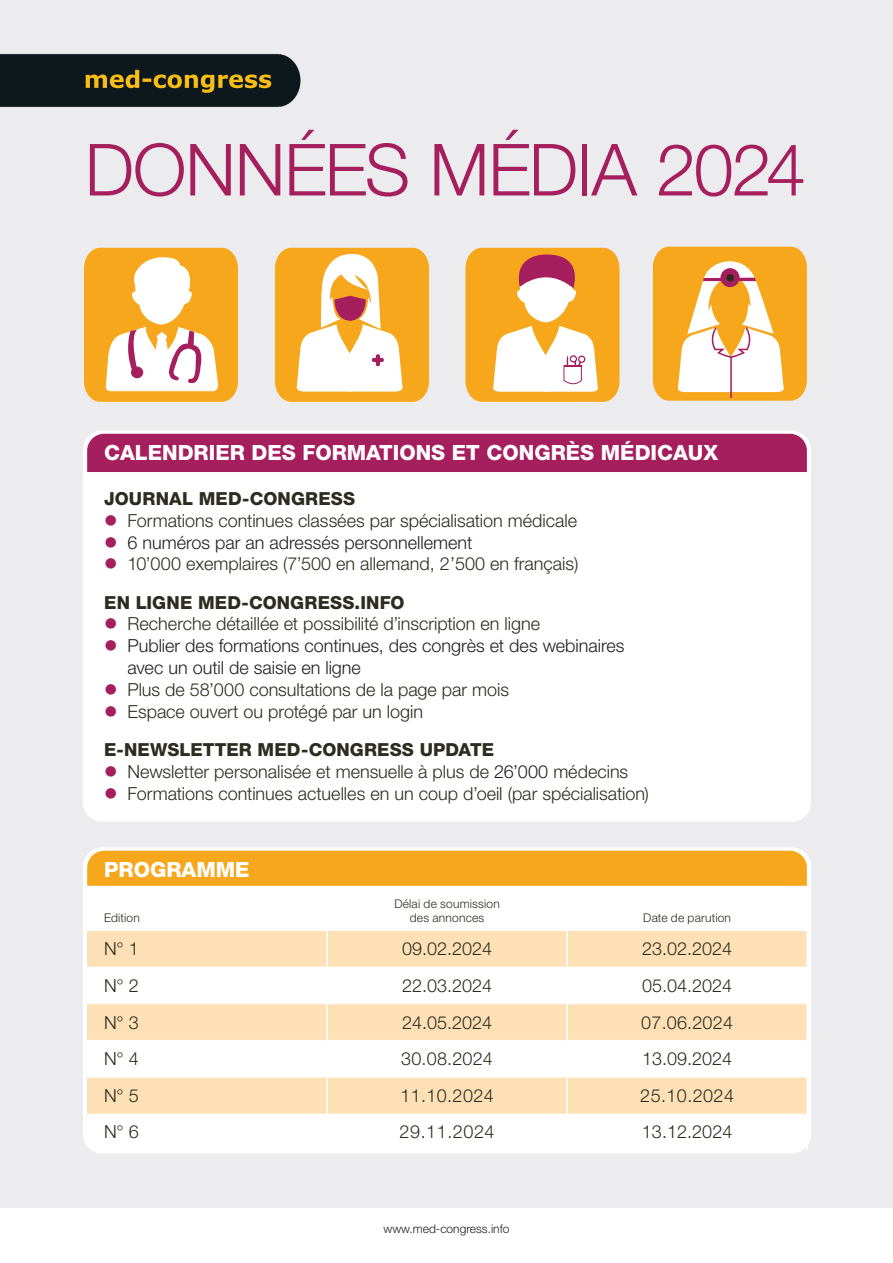
<style>
.page{position:relative;width:893px;height:1263px;background:#fff}
.page>*{position:absolute;margin:0;border:0;box-sizing:border-box;transform-origin:0 0}
.t1{font:300 72px "Helvetica Neue LT Std";letter-spacing:-.02em;color:#a51e5d}
.t2{font:800 21px "Helvetica Neue LT Std";color:#fff}
.t3{font:300 18px/38.2px "Helvetica Neue LT Std";color:#2c2c21}
.t4{font:300 18px/21.8px "Helvetica Neue LT Std";color:#231f20}
.t5{font:800 18px "Helvetica Neue LT Std";letter-spacing:.01em;color:#2c2c21}
.t6{font:300 12px/14.4px "Helvetica Neue LT Std";letter-spacing:.015em;color:#2c2c21;text-align:center}
.t7{font:300 12px "Helvetica Neue LT Std";color:#231f20}
.s1{color:#a51e5d}
.s2{font-weight:800}
.s3{color:#231f20}
</style>
<div class="page">
<div style="left:0;top:0;width:893px;height:1208px;background:#ececee"></div>
<img style="left:0;top:54px;width:301px;height:53px">
<svg style="left:86px;top:70px;width:185px;height:23px;background:#5b4e18"></svg>
<div style="left:85px;top:849px;width:724px;height:302px;background:#fff;border-radius:17px"></div>
<div style="left:83px;top:847px;width:728px;height:306px;border:4px solid #fff;border-radius:17px"></div>
<div style="left:87px;top:851px;width:720px;height:35px;background:#f7a71c"></div>
<svg style="left:87px;top:931px;width:719px;height:183px;fill:#fde0b6"></svg>
<hr style="left:87px;top:930px;width:240px;height:1px;background:#fff">
<hr style="left:567px;top:930px;width:241px;height:1px;background:#fff">
<hr style="left:87px;top:967px;width:240px;height:1px;background:#fff">
<hr style="left:327px;top:967px;width:240px;height:1px;background:#fff">
<hr style="left:567px;top:967px;width:239px;height:1px;background:#fff">
<hr style="left:87px;top:1003px;width:240px;height:1px;background:#fff">
<hr style="left:327px;top:1003px;width:240px;height:1px;background:#fff">
<hr style="left:567px;top:1003px;width:239px;height:1px;background:#fff">
<hr style="left:87px;top:1040px;width:240px;height:1px;background:#fff">
<hr style="left:327px;top:1040px;width:240px;height:1px;background:#fff">
<hr style="left:567px;top:1040px;width:239px;height:1px;background:#fff">
<hr style="left:87px;top:1077px;width:240px;height:1px;background:#fff">
<hr style="left:327px;top:1077px;width:240px;height:1px;background:#fff">
<hr style="left:567px;top:1077px;width:239px;height:1px;background:#fff">
<hr style="left:326px;top:931px;width:2px;height:36px;background:#fff">
<hr style="left:566px;top:931px;width:2px;height:36px;background:#fff">
<hr style="left:806px;top:931px;width:2px;height:36px;background:#fff">
<hr style="left:326px;top:967px;width:2px;height:36px;background:#fff">
<hr style="left:566px;top:967px;width:2px;height:36px;background:#fff">
<hr style="left:806px;top:967px;width:2px;height:37px;background:#fff">
<hr style="left:326px;top:1004px;width:2px;height:36px;background:#fff">
<hr style="left:566px;top:1004px;width:2px;height:36px;background:#fff">
<hr style="left:806px;top:1004px;width:2px;height:36px;background:#fff">
<hr style="left:326px;top:1041px;width:2px;height:36px;background:#fff">
<hr style="left:566px;top:1041px;width:2px;height:36px;background:#fff">
<hr style="left:806px;top:1040px;width:2px;height:37px;background:#fff">
<hr style="left:326px;top:1077px;width:2px;height:37px;background:#fff">
<hr style="left:566px;top:1077px;width:2px;height:37px;background:#fff">
<hr style="left:806px;top:1077px;width:2px;height:37px;background:#fff">
<hr style="left:326px;top:1114px;width:2px;height:36px;background:#fff">
<hr style="left:566px;top:1114px;width:2px;height:36px;background:#fff">
<hr style="left:806px;top:1114px;width:2px;height:36px;background:#fff">
<svg style="left:275px;top:248px;width:154px;height:154px;background:#f7c26d"></svg>
<svg style="left:84px;top:248px;width:154px;height:154px;background:#f6c16f"></svg>
<svg style="left:465px;top:248px;width:154px;height:154px;background:#f4bb69"></svg>
<svg style="left:653px;top:247px;width:154px;height:154px;background:#f7c069"></svg>
<div style="left:726px;top:274px;width:8px;height:8px;border:2px solid #2c2c21;border-radius:50%"></div>
<div style="left:85px;top:433px;width:724px;height:386px;background:#fff;border-radius:17px"></div>
<div style="left:83px;top:431px;width:728px;height:391px;border:4px solid #fff;border-radius:17px"></div>
<div style="left:87px;top:434px;width:720px;height:38px;background:#a51e5d"></div>
<h1 class="t1" style="left:85px;top:126px;width:723px">DONNÉES MÉDIA 2024</h1>
<p class="t2" style="left:104px;top:440px;width:616px">CALENDRIER DES FORMATIONS ET CONGRÈS MÉDICAUX</p>
<p class="t5" style="left:104px;top:488px;width:252px">JOURNAL MED-CONGRESS</p>
<p class="t3" style="left:104px;top:501px;width:475px"><span class="s1">●</span> Formations continues classées par spécialisation médicale</p>
<p class="t4" style="left:104px;top:531px;width:370px"><span class="s1">●</span> 6 numéros par an adressés personnellement</p>
<p class="t3" style="left:104px;top:544px;width:476px"><span class="s1">●</span> 10’000 exemplaires (7’500 en allemand, 2’500 en français)<br><span class="s2">EN LIGNE MED-CONGRESS.INFO</span></p>
<p class="t3" style="left:104px;top:604px;width:437px"><span class="s1">●</span> Recherche détaillée et possibilité d’inscription en ligne</p>
<p class="t4" style="left:128px;top:634px;width:498px;text-indent:-23px"><span class="s1">●</span> Publier des formations continues, des congrès et des webinaires avec un outil de saisie en ligne</p>
<p class="t3" style="left:104px;top:670px;width:406px"><span class="s1">●</span> Plus de 58’000 consultations de la page par mois</p>
<p class="t3" style="left:104px;top:692px;width:391px"><span class="s1">●</span> Espace ouvert ou protégé par un login<br><span class="s2">E-NEWSLETTER MED-CONGRESS UPDATE</span></p>
<p class="t3" style="left:104px;top:752px;width:526px"><span class="s1">●</span> Newsletter personalisée et mensuelle à plus de <span class="s3">26’000</span> médecins</p>
<p class="t3" style="left:104px;top:774px;width:546px"><span class="s1">●</span> Formations continues actuelles en un coup d’oeil (par spécialisation)</p>
<p class="t2" style="left:104px;top:857px;width:147px">PROGRAMME</p>
<p class="t6" style="left:104px;top:910px;width:37px">Edition</p>
<p class="t6" style="left:394px;top:896px;width:107px">Délai de soumission des annonces</p>
<p class="t6" style="left:643px;top:910px;width:89px">Date de parution</p>
<p class="t3" style="left:104px;top:929px;width:36px">N° 1</p>
<p class="t3" style="left:402px;top:929px;width:92px">09.02.2024</p>
<p class="t3" style="left:642px;top:929px;width:92px">23.02.2024</p>
<p class="t3" style="left:104px;top:966px;width:36px">N° 2</p>
<p class="t3" style="left:402px;top:966px;width:92px">22.03.2024</p>
<p class="t3" style="left:642px;top:966px;width:92px">05.04.2024</p>
<p class="t3" style="left:104px;top:1002px;width:36px">N° 3</p>
<p class="t3" style="left:402px;top:1002px;width:92px">24.05.2024</p>
<p class="t3" style="left:641px;top:1002px;width:93px">07.06.2024</p>
<p class="t3" style="left:104px;top:1039px;width:36px">N° 4</p>
<p class="t3" style="left:401px;top:1039px;width:93px">30.08.2024</p>
<p class="t3" style="left:642px;top:1039px;width:92px">13.09.2024</p>
<p class="t3" style="left:104px;top:1076px;width:36px">N° 5</p>
<p class="t3" style="left:400px;top:1076px;width:95px">11.10.2024</p>
<p class="t3" style="left:640px;top:1076px;width:95px">25.10.2024</p>
<p class="t3" style="left:104px;top:1112px;width:36px">N° 6</p>
<p class="t3" style="left:400px;top:1112px;width:96px">29.11.2024</p>
<p class="t3" style="left:642px;top:1112px;width:92px">13.12.2024</p>
<p class="t7" style="left:383px;top:1222px;width:128px">www.med-congress.info</p>
</div>
